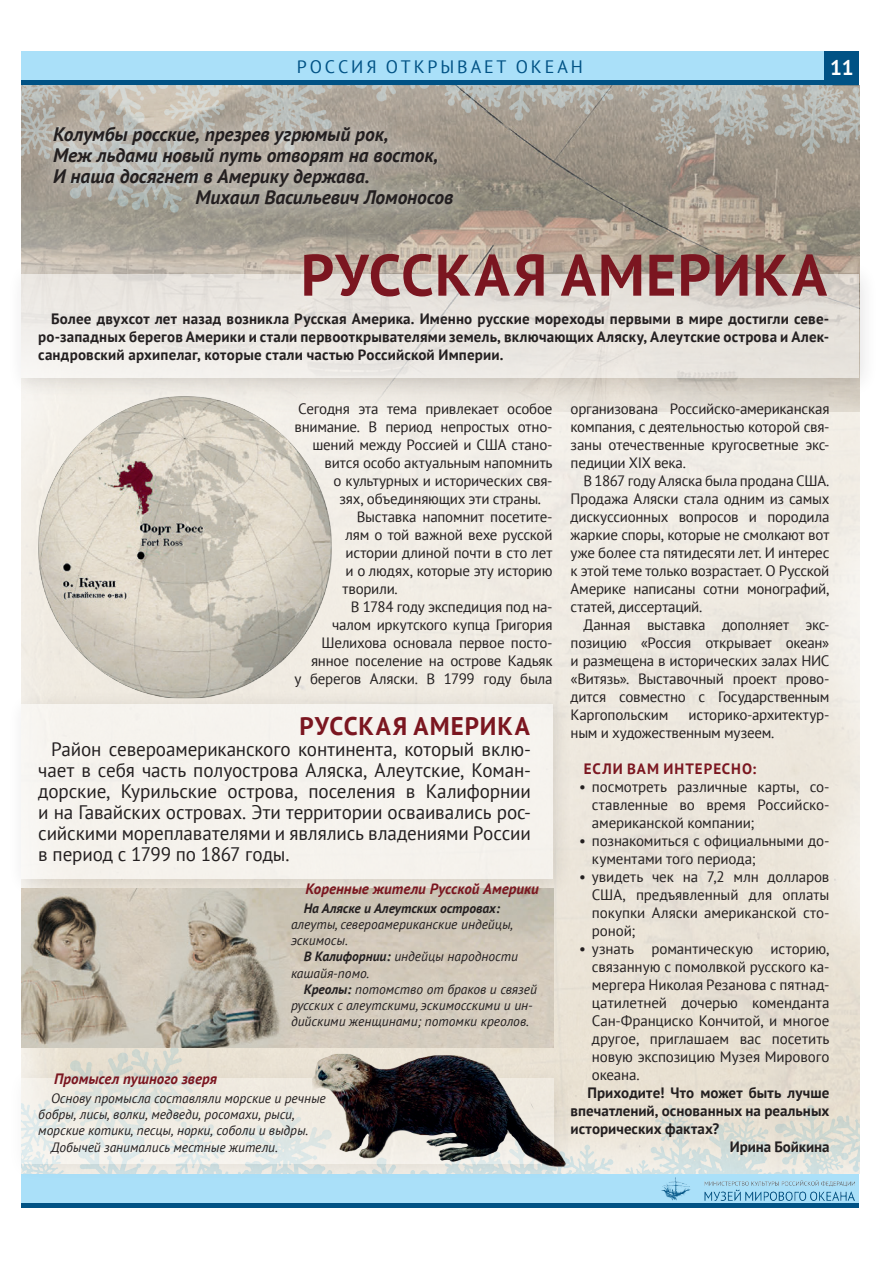
<style>
.page{position:relative;width:893px;height:1263px;background:#fff}
.page>*{position:absolute;margin:0;border:0;box-sizing:border-box;transform-origin:0 0}
.t1{font:700 58.5px "PT Sans";letter-spacing:.02em;color:#7b1620}
.t2{font:700 25.5px "PT Sans";letter-spacing:.035em;color:#7b1620}
.t3{font:700 21px "PT Sans";color:#fff}
.t4{font:19.5px/21px "PT Sans";letter-spacing:-.005em;color:#231f20;text-align:justify}
.t5{font:italic 700 19.5px "PT Sans";letter-spacing:-.005em;color:#231f20}
.t6{font:18px "PT Sans";letter-spacing:.16em;color:#005285}
.t7{font:15px/18px "PT Sans";letter-spacing:-.015em;color:#231f20;text-align:justify}
.t8{font:700 15px/18px "PT Sans";letter-spacing:.005em;color:#231f20;text-align:justify}
.t9{font:italic 700 15px "PT Sans";letter-spacing:.005em;color:#7b1620}
.t10{font:700 15px "PT Sans";letter-spacing:.065em;color:#7b1620}
.t11{font:italic 13.5px/16.2px "PT Sans";color:#231f20}
.s1{font-weight:700}
</style>
<div class="page">
<div style="left:21px;top:51px;width:838px;height:34px;background:#aae0f9"></div>
<div style="left:825px;top:51px;width:34px;height:34px;background:#005285"></div>
<hr style="left:21px;top:81px;width:838px;height:4px;background:#005285">
<div style="left:21px;top:1174px;width:838px;height:33px;background:#aae0f9"></div>
<hr style="left:21px;top:1203px;width:838px;height:4px;background:#005285">
<img style="left:661px;top:1177px;width:193px;height:23px">
<img style="left:22px;top:247px;width:837px;height:165px">
<div style="left:6px;top:259px;width:875px;height:141px;background:#231f20;opacity:.26"></div>
<svg style="left:21px;top:274px;width:838px;height:104px;background:#e6e3dd"></svg>
<div style="left:5px;top:688px;width:569px;height:212px;background:#231f20;opacity:.26"></div>
<div style="left:21px;top:704px;width:532px;height:175px;background:#f6f3ed"></div>
<img style="left:38px;top:396px;width:294px;height:302px">
<img style="left:21px;top:888px;width:533px;height:160px">
<div style="left:6px;top:1063px;width:569px;height:123px;background:#231f20;opacity:.26"></div>
<svg style="left:21px;top:1079px;width:292px;height:85px;background:#eaeae4"></svg>
<img style="left:313px;top:1049px;width:258px;height:122px">
<img style="left:22px;top:85px;width:837px;height:162px">
<div style="left:31px;top:105px;width:445px;height:123px;background:#fff;opacity:.75"></div>
<p class="t6" style="left:297px;top:55px;width:288px">РОССИЯ ОТКРЫВАЕТ ОКЕАН</p>
<h3 class="t3" style="left:830px;top:54px;width:25px">11</h3>
<p class="t5" style="left:53px;top:122px;width:337px">Колумбы росские, презрев угрюмый рок,</p>
<p class="t5" style="left:53px;top:143px;width:387px">Меж льдами новый путь отворят на восток,</p>
<p class="t5" style="left:53px;top:164px;width:318px">И наша досягнет в Америку держава.</p>
<p class="t5" style="left:196px;top:185px;width:259px">Михаил Васильевич Ломоносов</p>
<p class="t1" style="left:301px;top:237px;width:528px">РУССКАЯ АМЕРИКА</p>
<p class="t8" style="left:38px;top:309px;width:792px;text-indent:13px">Более двухсот лет назад возникла Русская Америка. Именно русские мореходы первыми в мире достигли севе&shy;ро-западных берегов Америки и стали первооткрывателями земель, включающих Аляску, Алеутские острова и Алек&shy;сандровский архипелаг, которые стали частью Российской Империи.</p>
<p class="t7" style="left:298px;top:400px;width:256px">Сегодня эта тема привлекает особое</p>
<p class="t7" style="left:295px;top:418px;width:260px">внимание. В период непростых отно-</p>
<p class="t7" style="left:313px;top:436px;width:242px">шений между Россией и США стано-</p>
<p class="t7" style="left:325px;top:454px;width:230px">вится особо актуальным напомнить</p>
<p class="t7" style="left:334px;top:472px;width:221px">о культурных и исторических свя-</p>
<p class="t7" style="left:340px;top:490px;width:203px">зях, объединяющих эти страны.</p>
<p class="t7" style="left:343px;top:508px;width:212px;text-indent:14px">Выставка напомнит посетите&shy;лям о той важной вехе русской истории длиной почти в сто лет и о людях, которые эту историю творили.</p>
<p class="t7" style="left:295px;top:598px;width:260px;text-align:right">В 1784 году экспедиция под на-<br>чалом иркутского купца Григория<br>Шелихова основала первое посто&shy;янное поселение на острове Кадьяк<br>у берегов Аляски. В 1799 году была</p>
<p class="t2" style="left:300px;top:709px;width:232px">РУССКАЯ АМЕРИКА</p>
<p class="t4" style="left:38px;top:738px;width:494px;text-indent:13px">Район североамериканского континента, который вклю&shy;чает в себя часть полуострова Аляска, Алеутские, Коман&shy;дорские, Курильские острова, поселения в Калифорнии и на Гавайских островах. Эти территории осваивались рос&shy;сийскими мореплавателями и являлись владениями России в период с 1799 по 1867 годы.</p>
<p class="t9" style="left:305px;top:878px;width:235px">Коренные жители Русской Америки</p>
<p class="t9" style="left:54px;top:1069px;width:164px">Промысел пушного зверя</p>
<p class="t11" style="left:291px;top:899px;width:224px;text-indent:13px"><span class="s1">На Аляске и Алеутских островах: </span>алеуты, североамериканские индейцы, эскимосы.</p>
<p class="t11" style="left:291px;top:948px;width:229px;text-indent:13px"><span class="s1">В Калифорнии:</span> индейцы народности кашайя-помо.</p>
<p class="t11" style="left:291px;top:980px;width:247px;text-indent:13px"><span class="s1">Креолы:</span> потомство от браков и связей русских с алеутскими, эскимосскими и ин&shy;дийскими женщинами; потомки креолов.</p>
<p class="t11" style="left:38px;top:1090px;width:289px;text-indent:13px">Основу промысла составляли морские и речные бобры, лисы, волки, медведи, росомахи, рыси, морские котики, песцы, норки, соболи и выдры.</p>
<p class="t11" style="left:51px;top:1138px;width:228px">Добычей занимались местные жители.</p>
<p class="t7" style="left:571px;top:400px;width:260px">организована Российско-американская компания, с деятельностью которой свя&shy;заны отечественные кругосветные экс&shy;педиции XIX века.</p>
<p class="t7" style="left:571px;top:472px;width:260px;text-indent:13px">В 1867 году Аляска была продана США.<br>Продажа Аляски стала одним из самых дискуссионных вопросов и породила жаркие споры, которые не смолкают вот уже более ста пятидесяти лет. И интерес к этой теме только возрастает. О Русской Америке написаны сотни монографий, статей, диссертаций.</p>
<p class="t7" style="left:571px;top:616px;width:260px;text-indent:13px">Данная выставка дополняет экс&shy;позицию «Россия открывает океан» и размещена в исторических залах НИС «Витязь». Выставочный проект прово&shy;дится совместно с Государственным Каргопольским</p>
<p class="t7" style="left:571px;top:706px;width:260px;text-indent:118px">историко-архитектур&shy;ным и художественным музеем.</p>
<p class="t10" style="left:584px;top:759px;width:174px">ЕСЛИ ВАМ ИНТЕРЕСНО:</p>
<p class="t7" style="left:592px;top:778px;width:239px;text-indent:-13px">• посмотреть различные карты, со&shy;ставленные во время Российско&shy;американской компании;</p>
<p class="t7" style="left:592px;top:832px;width:239px;text-indent:-13px">• познакомиться с официальными до&shy;кументами того периода;</p>
<p class="t7" style="left:592px;top:868px;width:239px;text-indent:-13px">• увидеть чек на 7,2 млн долларов США, предъявленный для оплаты покупки Аляски американской сто&shy;роной;</p>
<p class="t7" style="left:592px;top:940px;width:239px;text-indent:-13px">• узнать романтическую историю, связанную с помолвкой русского ка&shy;мергера Николая Резанова с пятнад&shy;цатилетней дочерью коменданта Сан-Франциско Кончитой, и многое другое, приглашаем вас посетить новую экспозицию Музея Мирового океана.</p>
<p class="t8" style="left:588px;top:1084px;width:243px">Приходите! Что может быть лучше</p>
<p class="t8" style="left:571px;top:1102px;width:260px">впечатлений, основанных на реальных</p>
<p class="t8" style="left:571px;top:1120px;width:150px">исторических фактах?</p>
<p class="t8" style="left:730px;top:1138px;width:101px">Ирина Бойкина</p>
</div>
